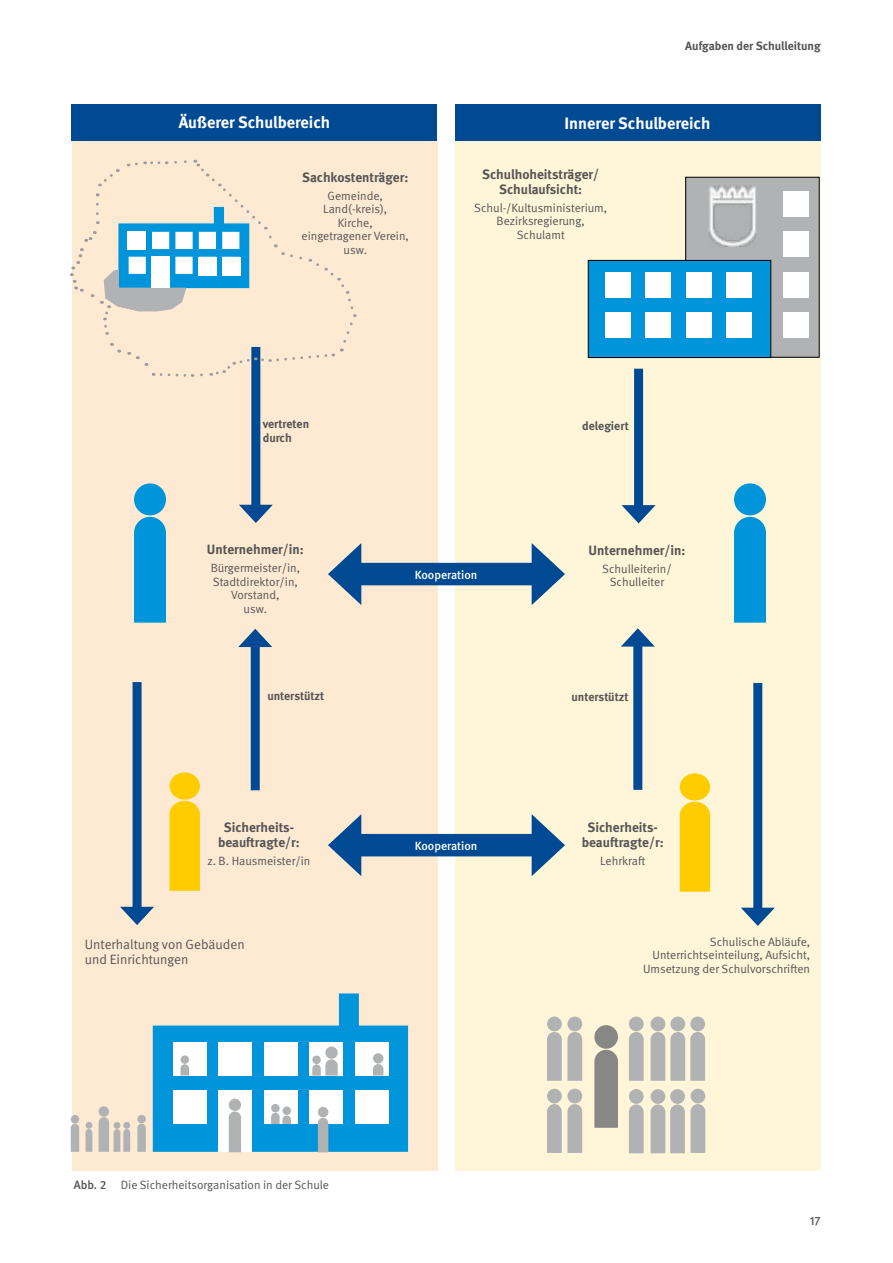
<style>
.page{position:relative;width:893px;height:1263px;background:#fff}
.page>*{position:absolute;margin:0;border:0;box-sizing:border-box;transform-origin:0 0}
.GT{font:700 16.5px "DGUV Meta";color:#fff}
.GT-2{font:700 13.5px/15px "DGUV Meta";color:#565656;text-align:center}
.GT-3{font:13.5px/15px "DGUV Meta";color:#565656}
.GT-4{font:12px/13.5px "DGUV Meta";color:#565656;text-align:center}
.GT-5{font:700 12px/13.5px "DGUV Meta";color:#565656}
.GT_weiß{font:500 12px "DGUV Meta";color:#fff}
.t1{font:500 12px "DGUV Meta";color:#565656}
.s1{font-weight:500}
</style>
<div class="page">
<div style="left:72px;top:140px;width:366px;height:1030px;background:#feead3"></div>
<div style="left:455px;top:140px;width:366px;height:1030px;background:#fff5d8"></div>
<div style="left:455px;top:105px;width:365px;height:36px;background:#004993"></div>
<div style="left:633px;top:639px;width:9px;height:151px;background:#004993"></div>
<svg style="left:621px;top:628px;width:34px;height:19px"></svg>
<div style="left:753px;top:683px;width:9px;height:232px;background:#004993"></div>
<svg style="left:741px;top:908px;width:34px;height:18px"></svg>
<div style="left:686px;top:177px;width:133px;height:180px;background:#b1b2b3"></div>
<div style="left:686px;top:177px;width:133px;height:180px;border:1px solid #000"></div>
<img style="left:708px;top:185px;width:48px;height:62px">
<div style="left:783px;top:191px;width:26px;height:26px;background:#fff"></div>
<div style="left:783px;top:231px;width:26px;height:26px;background:#fff"></div>
<div style="left:783px;top:272px;width:26px;height:26px;background:#fff"></div>
<div style="left:783px;top:312px;width:26px;height:26px;background:#fff"></div>
<div style="left:588px;top:260px;width:183px;height:98px;background:#0095db"></div>
<div style="left:588px;top:260px;width:183px;height:98px;border:1px solid #000"></div>
<div style="left:605px;top:272px;width:26px;height:26px;background:#fff"></div>
<div style="left:645px;top:272px;width:26px;height:26px;background:#fff"></div>
<div style="left:686px;top:272px;width:26px;height:26px;background:#fff"></div>
<div style="left:726px;top:272px;width:26px;height:26px;background:#fff"></div>
<div style="left:605px;top:312px;width:26px;height:26px;background:#fff"></div>
<div style="left:645px;top:312px;width:26px;height:26px;background:#fff"></div>
<div style="left:686px;top:312px;width:26px;height:26px;background:#fff"></div>
<div style="left:726px;top:312px;width:26px;height:26px;background:#fff"></div>
<div style="left:634px;top:369px;width:9px;height:143px;background:#004993"></div>
<svg style="left:622px;top:505px;width:34px;height:18px"></svg>
<div style="left:594px;top:1025px;width:24px;height:24px;background:#878786;border-radius:50%"></div>
<svg style="left:594px;top:1050px;width:24px;height:78px;background:#8d8c8a"></svg>
<div style="left:567px;top:1089px;width:15px;height:14px;background:#b1b2b3;border-radius:50%"></div>
<div style="left:691px;top:1089px;width:14px;height:14px;background:#b1b2b3;border-radius:50%"></div>
<div style="left:547px;top:1016px;width:15px;height:15px;background:#b1b2b3;border-radius:50%"></div>
<div style="left:651px;top:1089px;width:14px;height:15px;background:#b1b2b3;border-radius:50%"></div>
<div style="left:629px;top:1089px;width:15px;height:15px;background:#b1b2b3;border-radius:50%"></div>
<svg style="left:629px;top:1104px;width:15px;height:49px"></svg>
<div style="left:651px;top:1016px;width:14px;height:15px;background:#b1b2b3;border-radius:50%"></div>
<div style="left:629px;top:1016px;width:15px;height:15px;background:#b1b2b3;border-radius:50%"></div>
<svg style="left:629px;top:1032px;width:15px;height:49px"></svg>
<div style="left:547px;top:1089px;width:15px;height:14px;background:#b1b2b3;border-radius:50%"></div>
<svg style="left:547px;top:1104px;width:35px;height:49px"></svg>
<div style="left:567px;top:1016px;width:15px;height:15px;background:#b1b2b3;border-radius:50%"></div>
<svg style="left:547px;top:1032px;width:35px;height:49px"></svg>
<div style="left:670px;top:1089px;width:15px;height:15px;background:#b1b2b3;border-radius:50%"></div>
<svg style="left:650px;top:1104px;width:55px;height:49px"></svg>
<div style="left:670px;top:1016px;width:15px;height:15px;background:#b1b2b3;border-radius:50%"></div>
<div style="left:690px;top:1016px;width:15px;height:15px;background:#b1b2b3;border-radius:50%"></div>
<svg style="left:650px;top:1032px;width:55px;height:49px"></svg>
<div style="left:349px;top:563px;width:195px;height:22px;background:#004993"></div>
<svg style="left:532px;top:543px;width:33px;height:62px"></svg>
<svg style="left:328px;top:543px;width:33px;height:62px"></svg>
<div style="left:72px;top:104px;width:365px;height:36px;background:#004993"></div>
<div style="left:251px;top:640px;width:9px;height:150px;background:#004993"></div>
<svg style="left:238px;top:629px;width:34px;height:18px"></svg>
<div style="left:133px;top:682px;width:9px;height:232px;background:#004993"></div>
<svg style="left:120px;top:907px;width:34px;height:18px"></svg>
<div style="left:251px;top:347px;width:9px;height:165px;background:#004993"></div>
<svg style="left:239px;top:505px;width:34px;height:18px"></svg>
<div style="left:99px;top:1106px;width:10px;height:11px;background:#b1b2b3;border-radius:50%"></div>
<div style="left:137px;top:1115px;width:9px;height:8px;background:#b1b2b3;border-radius:50%"></div>
<svg style="left:137px;top:1124px;width:9px;height:28px"></svg>
<svg style="left:153px;top:993px;width:255px;height:159px"></svg>
<div style="left:71px;top:1115px;width:8px;height:8px;background:#b1b2b3;border-radius:50%"></div>
<svg style="left:71px;top:1124px;width:8px;height:28px"></svg>
<div style="left:86px;top:1122px;width:6px;height:7px;background:#b1b2b3;border-radius:50%"></div>
<svg style="left:86px;top:1129px;width:6px;height:23px"></svg>
<svg style="left:99px;top:1117px;width:31px;height:35px"></svg>
<div style="left:170px;top:772px;width:30px;height:28px;background:#fc0;border-radius:50%"></div>
<svg style="left:169px;top:801px;width:31px;height:90px;background:#fecd0b"></svg>
<svg style="left:70px;top:159px;width:286px;height:219px"></svg>
<div style="left:128px;top:232px;width:18px;height:18px;background:#fff"></div>
<div style="left:152px;top:257px;width:18px;height:31px;background:#fff"></div>
<div style="left:199px;top:257px;width:18px;height:18px;background:#fff"></div>
<div style="left:222px;top:257px;width:18px;height:18px;background:#fff"></div>
<div style="left:134px;top:483px;width:32px;height:32px;background:#0095db;border-radius:50%"></div>
<div style="left:134px;top:517px;width:32px;height:106px;background:#0095db"></div>
<div style="left:734px;top:483px;width:32px;height:32px;background:#0095db;border-radius:50%"></div>
<svg style="left:734px;top:517px;width:32px;height:106px;background:#0998da"></svg>
<div style="left:680px;top:773px;width:30px;height:27px;background:#fc0;border-radius:50%"></div>
<div style="left:680px;top:801px;width:30px;height:91px;background:#fc0"></div>
<div style="left:349px;top:834px;width:195px;height:22px;background:#004993"></div>
<svg style="left:532px;top:814px;width:33px;height:62px"></svg>
<svg style="left:328px;top:814px;width:33px;height:62px"></svg>
<p class="GT-5" style="left:685px;top:39px;width:137px">Aufgaben der Schulleitung</p>
<p class="GT" style="left:179px;top:113px;width:153px">Äußerer Schulbereich</p>
<p class="GT" style="left:565px;top:113px;width:147px">Innerer Schulbereich</p>
<p class="GT-2" style="left:302px;top:170px;width:108px">Sachkostenträger:</p>
<p class="GT-4" style="left:302px;top:189px;width:109px">Gemeinde,<br>Land(-kreis),<br>Kirche, eingetragener Verein, usw.</p>
<p class="GT-2" style="left:482px;top:167px;width:118px">Schulhoheitsträger/<br>Schulaufsicht:</p>
<p class="GT-4" style="left:474px;top:201px;width:135px">Schul-/Kultusministerium,<br>Bezirksregierung,<br>Schulamt</p>
<p class="GT-5" style="left:263px;top:417px;width:48px">vertreten durch</p>
<p class="GT-5" style="left:582px;top:419px;width:48px">delegiert</p>
<p class="GT-2" style="left:207px;top:543px;width:98px">Unternehmer/in:</p>
<p class="GT-4" style="left:211px;top:561px;width:91px">Bürgermeister/in,<br>Stadtdirektor/in,<br>Vorstand,<br>usw.</p>
<p class="GT_weiß" style="left:415px;top:567px;width:64px">Kooperation</p>
<p class="GT-2" style="left:589px;top:543px;width:98px">Unternehmer/in:</p>
<p class="GT-4" style="left:602px;top:562px;width:71px">Schulleiterin/<br>Schulleiter</p>
<p class="GT-5" style="left:267px;top:689px;width:58px">unterstützt</p>
<p class="GT-5" style="left:572px;top:690px;width:58px">unterstützt</p>
<p class="GT-2" style="left:218px;top:820px;width:83px">Sicherheits&shy;beauftragte/r:</p>
<p class="GT-4" style="left:207px;top:854px;width:105px">z. B. Hausmeister/in</p>
<p class="GT_weiß" style="left:415px;top:838px;width:64px">Kooperation</p>
<p class="GT-2" style="left:582px;top:820px;width:83px">Sicherheits&shy;beauftragte/r:</p>
<p class="GT-4" style="left:600px;top:854px;width:47px">Lehrkraft</p>
<p class="GT-3" style="left:85px;top:937px;width:162px">Unterhaltung von Gebäuden und Einrichtungen</p>
<p class="GT-4" style="left:643px;top:935px;width:169px;text-align:right">Schulische Abläufe,<br>Unterrichtseinteilung, Aufsicht,<br>Umsetzung der Schulvorschriften</p>
<p class="GT-4" style="left:74px;top:1178px;width:257px"><span class="s1">Abb. 2</span> Die Sicherheitsorganisation in der Schule</p>
<p class="t1" style="left:810px;top:1213px;width:12px">17</p>
</div>
